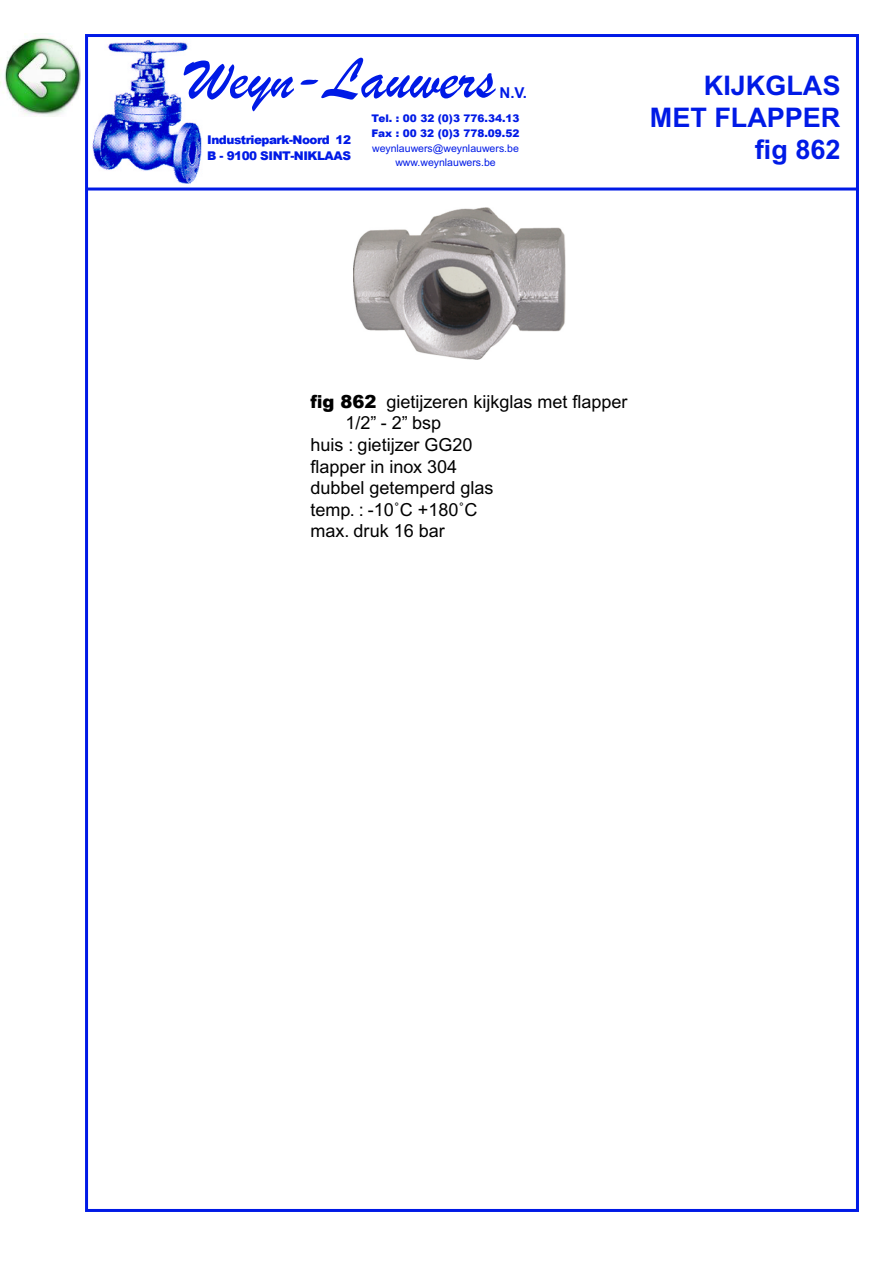
<style>
.page{position:relative;width:893px;height:1263px;background:#fff}
.page>*{position:absolute;margin:0;border:0;box-sizing:border-box;transform-origin:0 0}
.t1{font:61.5px "Brush Script";color:#001ae6}
.t2{font:700 27px/32.4px "Arial";color:#001ae6;text-align:right}
.t3{font:18px "Arial";color:#000}
.t4{font:700 15px "Arial";color:#001ae6}
.t5{font:900 12px/16.5px "Arial";letter-spacing:-.04em;color:#001ae6}
.t6{font:900 10.5px/15px "Arial";color:#001ae6;text-align:justify}
.t7{font:10.5px "Arial";letter-spacing:.005em;color:#001ae6}
.s1{font-weight:400}
.s2{font-weight:900}
</style>
<div class="page">
<img style="left:0;top:33px;width:81px;height:84px">
<img style="left:353px;top:207px;width:212px;height:153px">
<img style="left:89px;top:39px;width:117px;height:149px">
<hr style="left:88px;top:188px;width:771px;height:2px;background:#001ae6">
<p class="t1" style="left:186px;top:41px;width:310px">Weyn-Lauwers</p>
<p class="t4" style="left:499px;top:84px;width:29px">N.V.</p>
<p class="t5" style="left:207px;top:131px;width:145px">Industriepark-Noord 12<br>B - 9100 SINT-NIKLAAS</p>
<p class="t6" style="left:371px;top:111px;width:150px">Tel. : 00 32 (0)3 776.34.13<br>Fax : 00 32 (0)3 778.09.52 <span class="s1">weynlauwers@weynlauwers.be</span></p>
<p class="t7" style="left:395px;top:156px;width:102px">www.weynlauwers.be</p>
<p class="t2" style="left:650px;top:69px;width:192px">KIJKGLAS<br>MET FLAPPER fig 862</p>
<p class="t3" style="left:310px;top:391px;width:318px"><span class="s2">fig 862</span> gietijzeren kijkglas met flapper</p>
<p class="t3" style="left:346px;top:412px;width:97px">1/2” - 2” bsp</p>
<p class="t3" style="left:310px;top:434px;width:163px">huis : gietijzer GG20</p>
<p class="t3" style="left:310px;top:456px;width:148px">flapper in inox 304</p>
<p class="t3" style="left:310px;top:477px;width:184px">dubbel getemperd glas</p>
<p class="t3" style="left:310px;top:499px;width:168px">temp. : -10˚C +180˚C</p>
<p class="t3" style="left:310px;top:520px;width:136px">max. druk 16 bar</p>
</div>
